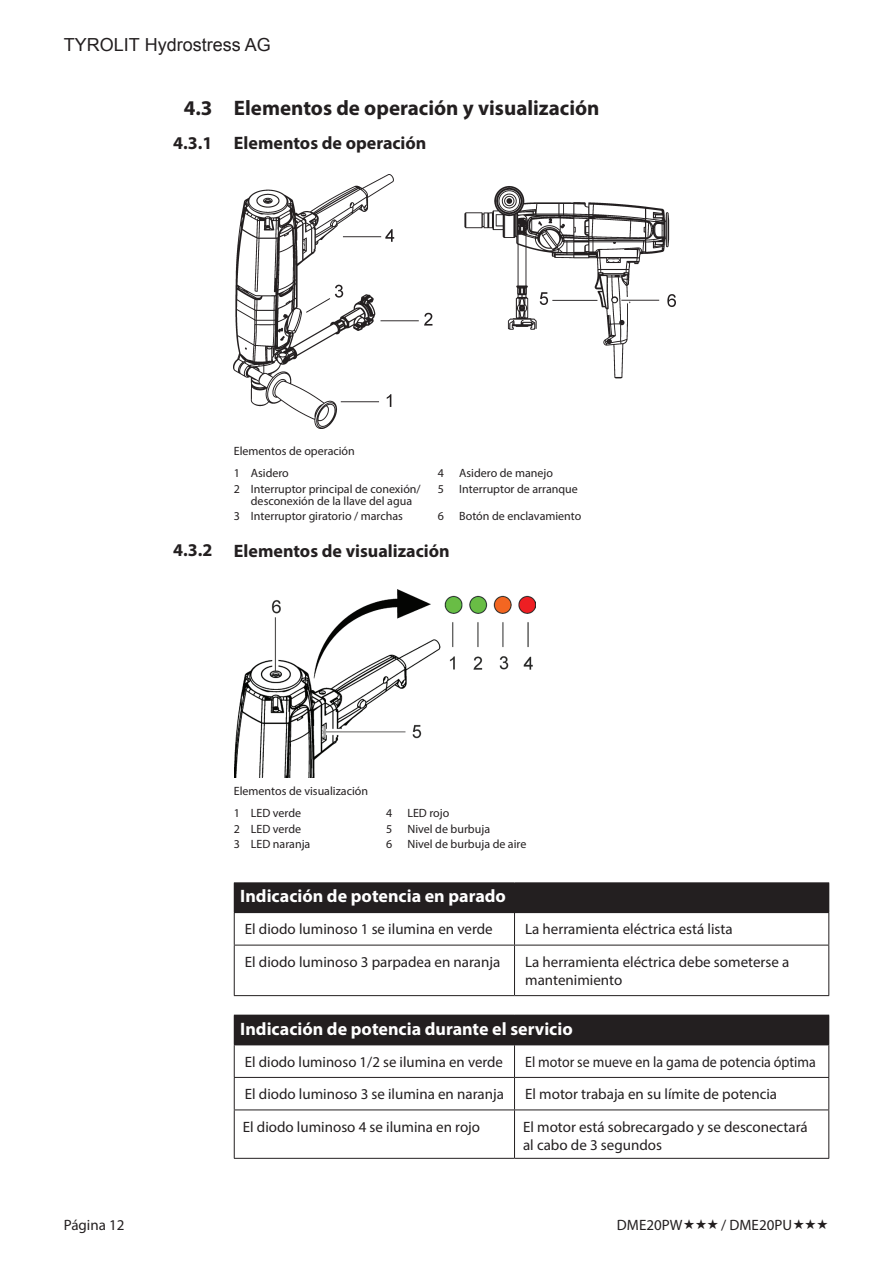
<style>
.page{position:relative;width:893px;height:1263px;background:#fff}
.page>*{position:absolute;margin:0;border:0;box-sizing:border-box;transform-origin:0 0}
.t1{font:700 21px "Myriad Pro";color:#231f20}
.t2{font:700 18px "Myriad Pro";color:#fff}
.t3{font:700 18px "Myriad Pro";color:#231f20}
.t4{font:18px "Arial";color:#231f20}
.t5{font:15px/18px "Myriad Pro";color:#231f20}
.t6{font:15px "Myriad Pro";color:#231f20;scale:.93 1}
.t7{font:12px/22.5px "Myriad Pro";color:#231f20}
</style>
<div class="page">
<div style="left:234px;top:883px;width:595px;height:29px;background:#231f20"></div>
<hr style="left:234px;top:913px;width:1px;height:32px;background:#231f20">
<hr style="left:514px;top:913px;width:1px;height:32px;background:#231f20">
<hr style="left:828px;top:913px;width:1px;height:32px;background:#231f20">
<hr style="left:234px;top:945px;width:280px;height:1px;background:#231f20">
<hr style="left:234px;top:945px;width:1px;height:50px;background:#231f20">
<hr style="left:514px;top:945px;width:315px;height:1px;background:#231f20">
<hr style="left:514px;top:945px;width:1px;height:50px;background:#231f20">
<hr style="left:828px;top:945px;width:1px;height:50px;background:#231f20">
<hr style="left:234px;top:882px;width:280px;height:1px;background:#231f20">
<hr style="left:514px;top:882px;width:315px;height:1px;background:#231f20">
<hr style="left:234px;top:912px;width:280px;height:1px;background:#231f20">
<hr style="left:514px;top:912px;width:315px;height:1px;background:#231f20">
<hr style="left:234px;top:995px;width:280px;height:1px;background:#231f20">
<hr style="left:514px;top:995px;width:315px;height:1px;background:#231f20">
<div style="left:234px;top:1015px;width:595px;height:30px;background:#231f20"></div>
<hr style="left:234px;top:1045px;width:1px;height:32px;background:#231f20">
<hr style="left:514px;top:1045px;width:1px;height:32px;background:#231f20">
<hr style="left:828px;top:1045px;width:1px;height:32px;background:#231f20">
<hr style="left:234px;top:1077px;width:280px;height:1px;background:#231f20">
<hr style="left:234px;top:1078px;width:1px;height:31px;background:#231f20">
<hr style="left:514px;top:1077px;width:315px;height:1px;background:#231f20">
<hr style="left:514px;top:1078px;width:1px;height:31px;background:#231f20">
<hr style="left:828px;top:1078px;width:1px;height:31px;background:#231f20">
<hr style="left:234px;top:1109px;width:280px;height:1px;background:#231f20">
<hr style="left:234px;top:1110px;width:1px;height:48px;background:#231f20">
<hr style="left:514px;top:1109px;width:315px;height:1px;background:#231f20">
<hr style="left:514px;top:1110px;width:1px;height:48px;background:#231f20">
<hr style="left:828px;top:1110px;width:1px;height:48px;background:#231f20">
<hr style="left:234px;top:1158px;width:280px;height:1px;background:#231f20">
<hr style="left:514px;top:1158px;width:315px;height:1px;background:#231f20">
<img style="left:234px;top:175px;width:441px;height:253px">
<img style="left:235px;top:590px;width:301px;height:188px">
<p class="t4" style="left:64px;top:33px;width:209px">TYROLIT Hydrostress AG</p>
<h1 class="t1" style="left:184px;top:94px;width:30px">4.3</h1>
<p class="t3" style="left:173px;top:131px;width:41px">4.3.1</p>
<h1 class="t1" style="left:234px;top:94px;width:367px">Elementos de operación y visualización</h1>
<p class="t3" style="left:234px;top:131px;width:194px">Elementos de operación</p>
<p class="t3" style="left:173px;top:539px;width:41px">4.3.2</p>
<p class="t7" style="left:234px;top:439px;width:122px">Elementos de operación<br>1 Asidero</p>
<p class="t7" style="left:438px;top:462px;width:8px">4</p>
<p class="t7" style="left:459px;top:462px;width:95px">Asidero de manejo</p>
<p class="t7" style="left:251px;top:482px;width:171px;line-height:12px;text-indent:-17px">2 Interruptor principal de conexión/ desconexión de la llave del agua</p>
<p class="t7" style="left:438px;top:477px;width:8px">5</p>
<p class="t7" style="left:459px;top:477px;width:120px">Interruptor de arranque</p>
<p class="t7" style="left:234px;top:505px;width:171px">3 Interruptor giratorio / marchas</p>
<p class="t7" style="left:438px;top:505px;width:8px">6</p>
<p class="t7" style="left:459px;top:505px;width:124px">Botón de enclavamiento</p>
<p class="t3" style="left:234px;top:539px;width:217px">Elementos de visualización</p>
<p class="t7" style="left:234px;top:779px;width:136px">Elementos de visualización<br>1 LED verde</p>
<p class="t7" style="left:386px;top:802px;width:8px">4</p>
<p class="t7" style="left:407px;top:802px;width:43px">LED rojo</p>
<p class="t7" style="left:234px;top:817px;width:69px">2 LED verde</p>
<p class="t7" style="left:386px;top:817px;width:8px">5</p>
<p class="t7" style="left:407px;top:817px;width:84px">Nivel de burbuja</p>
<p class="t7" style="left:234px;top:833px;width:78px">3 LED naranja</p>
<p class="t7" style="left:386px;top:833px;width:8px">6</p>
<p class="t7" style="left:407px;top:833px;width:121px">Nivel de burbuja de aire</p>
<p class="t2" style="left:240px;top:884px;width:267px">Indicación de potencia en parado</p>
<p class="t5" style="left:245px;top:920px;width:249px">El diodo luminoso 1 se ilumina en verde</p>
<p class="t5" style="left:525px;top:920px;width:209px">La herramienta eléctrica está lista</p>
<p class="t5" style="left:245px;top:953px;width:257px">El diodo luminoso 3 parpadea en naranja</p>
<p class="t5" style="left:525px;top:953px;width:266px">La herramienta eléctrica debe someterse a mantenimiento</p>
<p class="t2" style="left:240px;top:1017px;width:334px">Indicación de potencia durante el servicio</p>
<p class="t5" style="left:245px;top:1052px;width:260px">El diodo luminoso 1/2 se ilumina en verde</p>
<p class="t6" style="left:525px;top:1052px;width:314px">El motor se mueve en la gama de potencia óptima</p>
<p class="t5" style="left:245px;top:1085px;width:261px">El diodo luminoso 3 se ilumina en naranja</p>
<p class="t5" style="left:525px;top:1085px;width:254px">El motor trabaja en su límite de potencia</p>
<p class="t5" style="left:243px;top:1117px;width:239px">El diodo luminoso 4 se ilumina en rojo</p>
<p class="t5" style="left:523px;top:1117px;width:286px">El motor está sobrecargado y se desconectará al cabo de 3 segundos</p>
<p class="t5" style="left:64px;top:1215px;width:62px">Página 12</p>
<p class="t5" style="left:617px;top:1215px;width:67px">DME20PW</p>
<p class="t5" style="left:721px;top:1215px;width:72px">/ DME20PU</p>
</div>
